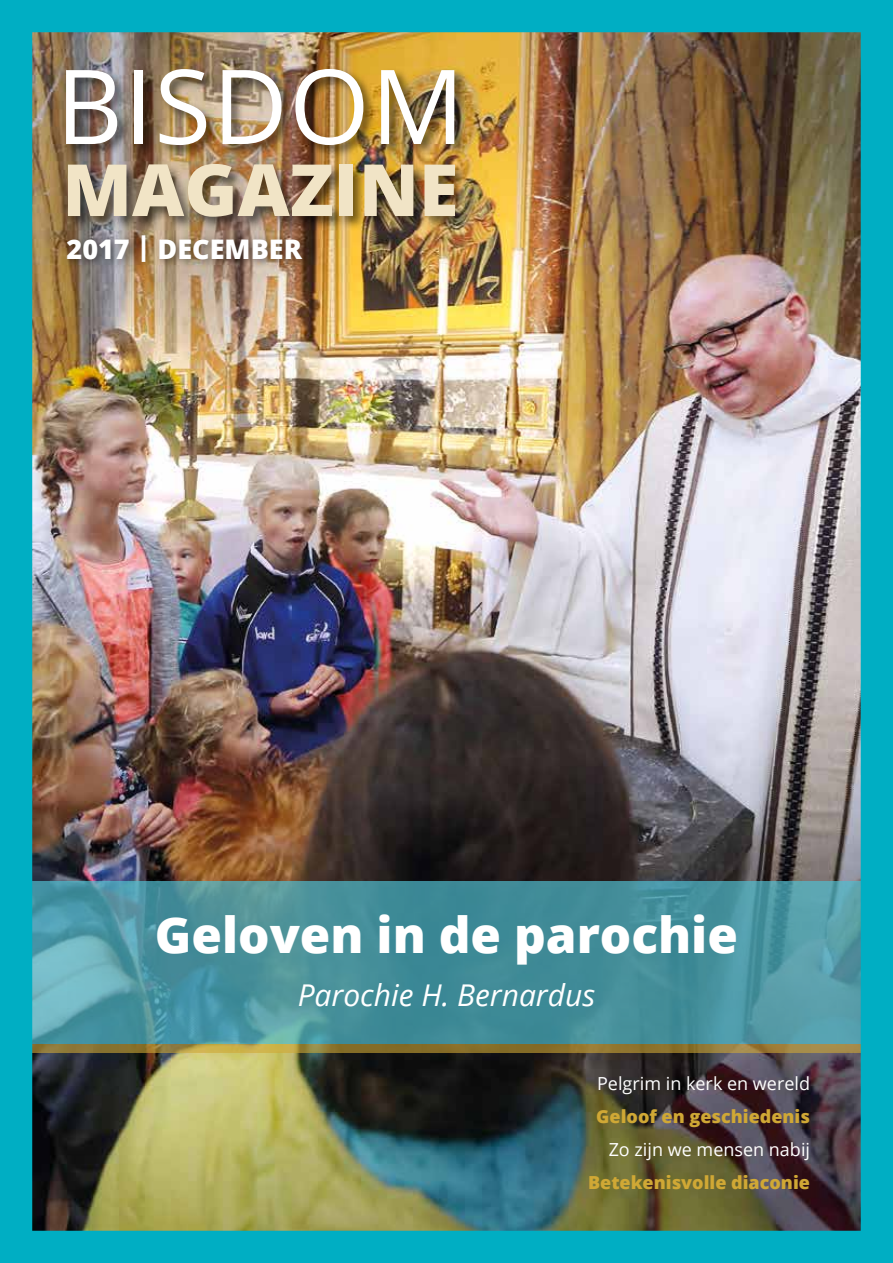
<style>
.page{position:relative;width:893px;height:1263px;background:#fff}
.page>*{position:absolute;margin:0;border:0;box-sizing:border-box;transform-origin:0 0}
.t1{font:103.5px "Open Sans";letter-spacing:.01em;color:#fff}
.t2{font:800 72px "Open Sans";color:#f1e4c6}
.t3{font:800 49.5px "Open Sans";color:#fff}
.t4{font:italic 30px "Open Sans";color:#fff}
.t5{font:800 27px "Open Sans";color:#fff}
.t6{font:800 18px "Open Sans";color:#d0a835}
.t7{font:18px "Open Sans";color:#fff}
</style>
<div class="page">
<img style="left:0;top:0;width:893px;height:1263px">
<div style="left:64px;top:67px;width:405px;height:164px;background:#000;opacity:.54"></div>
<div style="left:63px;top:230px;width:249px;height:42px;background:#000;opacity:.47"></div>
<h1 class="t1" style="left:56px;top:36px;width:410px">BISDOM</h1>
<h2 class="t2" style="left:62px;top:135px;width:398px">MAGAZINE</h2>
<h3 class="t5" style="left:67px;top:228px;width:237px">2017 | DECEMBER</h3>
<h3 class="t3" style="left:155px;top:897px;width:584px">Geloven in de parochie</h3>
<h3 class="t4" style="left:298px;top:975px;width:299px">Parochie H. Bernardus</h3>
<p class="t7" style="left:597px;top:1071px;width:214px">Pelgrim in kerk en wereld</p>
<p class="t6" style="left:596px;top:1102px;width:215px">Geloof en geschiedenis</p>
<p class="t7" style="left:609px;top:1137px;width:203px">Zo zijn we mensen nabij</p>
<p class="t6" style="left:588px;top:1168px;width:223px">Betekenisvolle diaconie</p>
</div>
